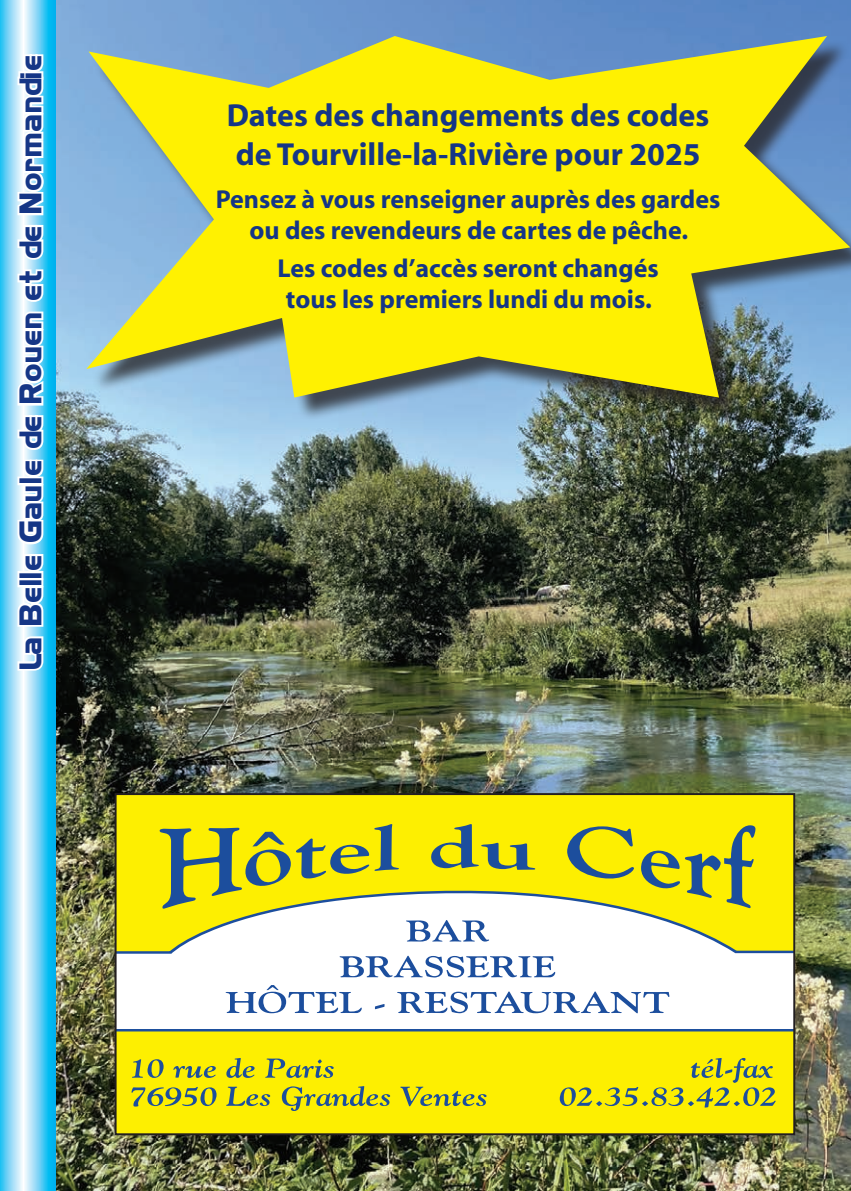
<style>
.page{position:relative;width:851px;height:1191px;background:#fff}
.page>*{position:absolute;margin:0;border:0;box-sizing:border-box;transform-origin:0 0}
.t1{font:700 32px/38.4px "Myriad";color:#153686}
.t2{font:28px "Hancock Park Bold Laser";letter-spacing:.02em;color:#153686}
.t3{font:700 26px/31.2px "Myriad";color:#153686;text-align:center}
</style>
<div class="page">
<svg style="left:0;top:0;width:57px;height:1191px;background:#69d0f4"></svg>
<svg style="left:15px;top:584px;width:32px;height:88px"></svg>
<div style="left:18px;top:578px;width:25px;height:9px;border:4px solid #fff"></div>
<div style="left:18px;top:571px;width:25px;height:8px;border:4px solid #fff"></div>
<svg style="left:15px;top:223px;width:32px;height:352px"></svg>
<svg style="left:16px;top:52px;width:31px;height:165px"></svg>
<img style="left:57px;top:0;width:793px;height:1191px">
<div style="left:116px;top:794px;width:678px;height:340px;background:#fff"></div>
<div style="left:116px;top:1030px;width:678px;height:104px;background:#fdef01"></div>
<svg style="left:118px;top:796px;width:674px;height:158px;fill:#fdef01"></svg>
<svg style="left:406px;top:920px;width:83px;height:21px"></svg>
<svg style="left:339px;top:955px;width:216px;height:22px"></svg>
<svg style="left:225px;top:985px;width:137px;height:28px"></svg>
<svg style="left:375px;top:1004px;width:9px;height:5px"></svg>
<svg style="left:397px;top:991px;width:272px;height:22px"></svg>
<svg style="left:160px;top:824px;width:239px;height:85px;background:#c5c833"></svg>
<svg style="left:429px;top:824px;width:106px;height:46px;background:#bbc02e"></svg>
<svg style="left:567px;top:826px;width:67px;height:55px;background:#c0c32a"></svg>
<svg style="left:640px;top:825px;width:115px;height:83px;background:#c6c726"></svg>
<svg style="left:132px;top:1059px;width:31px;height:19px"></svg>
<svg style="left:173px;top:1066px;width:43px;height:12px"></svg>
<svg style="left:226px;top:1058px;width:28px;height:20px"></svg>
<svg style="left:265px;top:1058px;width:68px;height:20px"></svg>
<svg style="left:131px;top:1087px;width:85px;height:19px"></svg>
<svg style="left:226px;top:1086px;width:44px;height:20px"></svg>
<svg style="left:282px;top:1086px;width:108px;height:25px"></svg>
<svg style="left:400px;top:1086px;width:86px;height:20px"></svg>
<svg style="left:559px;top:1058px;width:216px;height:49px"></svg>
<hr style="left:116px;top:1028px;width:678px;height:3px;background:#1c4e9d">
<div style="left:115px;top:793px;width:680px;height:342px;border:2px solid #231f20"></div>
<div style="left:91px;top:40px;width:759px;height:382px;background:#231f20;opacity:.75"></div>
<svg style="left:86px;top:36px;width:764px;height:361px;background:#d0d33e"></svg>
<p class="t2" style="left:11px;top:668px;width:616px;rotate:-90deg">La Belle Gaule de Rouen et de Normandie</p>
<p class="t1" style="left:227px;top:97px;width:484px">Dates des changements des codes de Tourville-la-Rivière pour 2025</p>
<p class="t3" style="left:216px;top:184px;width:506px">Pensez à vous renseigner auprès des gardes ou des revendeurs de cartes de pêche.</p>
<p class="t3" style="left:277px;top:253px;width:383px">Les codes d’accès seront changés tous les premiers lundi du mois.</p>
</div>
